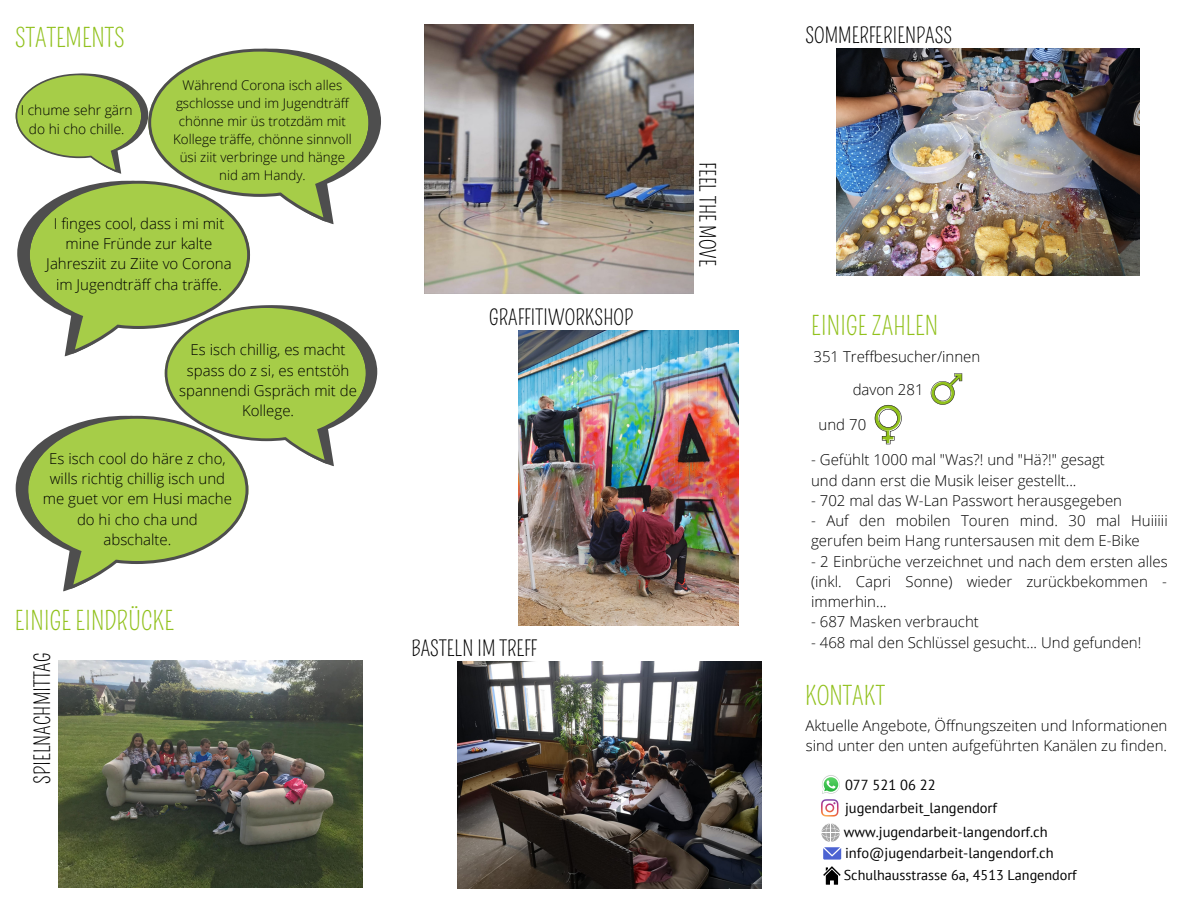
<style>
.page{position:relative;width:1188px;height:918px;background:#fff}
.page>*{position:absolute;margin:0;border:0;box-sizing:border-box;transform-origin:0 0}
.t1{font:25.5px "Pompiere";color:#91c11c}
.t2{font:21px "Pompiere";color:#000}
.t3{font:300 15px/20.2px "Open Sans";color:#000;text-align:center}
.t4{font:14.55px "PT Sans";color:#000}
.t5{font:14.25px "PT Sans";color:#000}
.t6{font:300 13.8px/18.6px "Open Sans";color:#000;text-align:center}
.t7{font:300 13.35px/18px "Open Sans";color:#000;text-align:center}
</style>
<div class="page">
<img style="left:58px;top:661px;width:304px;height:227px">
<img style="left:518px;top:330px;width:221px;height:295px">
<img style="left:458px;top:661px;width:304px;height:228px">
<img style="left:837px;top:48px;width:302px;height:228px">
<svg style="left:931px;top:373px;width:31px;height:32px"></svg>
<svg style="left:875px;top:405px;width:27px;height:39px"></svg>
<img style="left:424px;top:24px;width:269px;height:269px">
<svg style="left:16px;top:49px;width:365px;height:542px"></svg>
<svg style="left:821px;top:799px;width:18px;height:18px"></svg>
<img style="left:822px;top:775px;width:12px;height:19px">
<svg style="left:822px;top:776px;width:18px;height:17px"></svg>
<svg style="left:823px;top:866px;width:18px;height:18px"></svg>
<svg style="left:821px;top:823px;width:20px;height:37px"></svg>
<p class="t1" style="left:15px;top:23px;width:111px">STATEMENTS</p>
<p class="t7" style="left:173px;top:76px;width:180px">Während Corona isch alles gschlosse und im Jugendträff chönne mir üs trotzdäm mit<br>Kollege träffe, chönne sinnvoll üsi ziit verbringe und hänge nid am Handy.</p>
<p class="t3" style="left:46px;top:213px;width:187px">I finges cool, dass i mi mit mine Fründe zur kalte<br>Jahresziit zu Ziite vo Corona im Jugendträff cha träffe.</p>
<p class="t6" style="left:21px;top:101px;width:113px">I chume sehr gärn do hi cho chille.</p>
<p class="t3" style="left:179px;top:339px;width:179px">Es isch chillig, es macht spass do z si, es entstöh spannendi Gspräch mit de<br>Kollege.</p>
<p class="t3" style="left:43px;top:448px;width:191px">Es isch cool do häre z cho, wills richtig chillig isch und me guet vor em Husi mache do hi cho cha und abschalte.</p>
<p class="t1" style="left:15px;top:606px;width:161px">EINIGE EINDRÜCKE</p>
<p class="t2" style="left:30px;top:784px;width:133px;rotate:-90deg">SPIELNACHMITTAG</p>
<p class="t2" style="left:489px;top:305px;width:145px">GRAFFITIWORKSHOP</p>
<p class="t2" style="left:411px;top:636px;width:127px">BASTELN IM TREFF</p>
<p class="t2" style="left:719px;top:162px;width:106px;rotate:90deg">FEEL THE MOVE</p>
<p class="t2" style="left:805px;top:23px;width:149px">SOMMERFERIENPASS</p>
<p class="t1" style="left:811px;top:311px;width:128px">EINIGE ZAHLEN</p>
<p class="t3" style="left:814px;top:346px;width:168px">351 Treffbesucher/innen</p>
<p class="t3" style="left:853px;top:379px;width:72px">davon 281</p>
<p class="t3" style="left:819px;top:414px;width:49px">und 70</p>
<p class="t3" style="left:811px;top:449px;width:295px">- Gefühlt 1000 mal "Was?! und "Hä?!" gesagt</p>
<p class="t3" style="left:811px;top:470px;width:267px">und dann erst die Musik leiser gestellt...</p>
<p class="t3" style="left:811px;top:490px;width:312px">- 702 mal das W-Lan Passwort herausgegeben</p>
<p class="t3" style="left:811px;top:510px;width:358px;text-align:left">- Auf den mobilen Touren mind. 30 mal Huiiiii gerufen beim Hang runtersausen mit dem E-Bike</p>
<p class="t3" style="left:811px;top:551px;width:358px;text-align:justify">- 2 Einbrüche verzeichnet und nach dem ersten alles (inkl. Capri Sonne) wieder zurückbekommen - immerhin...</p>
<p class="t3" style="left:811px;top:611px;width:169px">- 687 Masken verbraucht</p>
<p class="t3" style="left:811px;top:632px;width:332px">- 468 mal den Schlüssel gesucht... Und gefunden!</p>
<p class="t1" style="left:805px;top:681px;width:81px">KONTAKT</p>
<p class="t3" style="left:805px;top:715px;width:364px;text-align:left">Aktuelle Angebote, Öffnungszeiten und Informationen sind unter den unten aufgeführten Kanälen zu finden.</p>
<p class="t4" style="left:845px;top:775px;width:92px">077 521 06 22</p>
<p class="t4" style="left:845px;top:798px;width:154px">jugendarbeit_langendorf</p>
<p class="t4" style="left:844px;top:822px;width:206px">www.jugendarbeit-langendorf.ch</p>
<p class="t5" style="left:844px;top:865px;width:235px">Schulhausstrasse 6a, 4513 Langendorf</p>
<p class="t4" style="left:845px;top:844px;width:210px">info@jugendarbeit-langendorf.ch</p>
</div>
